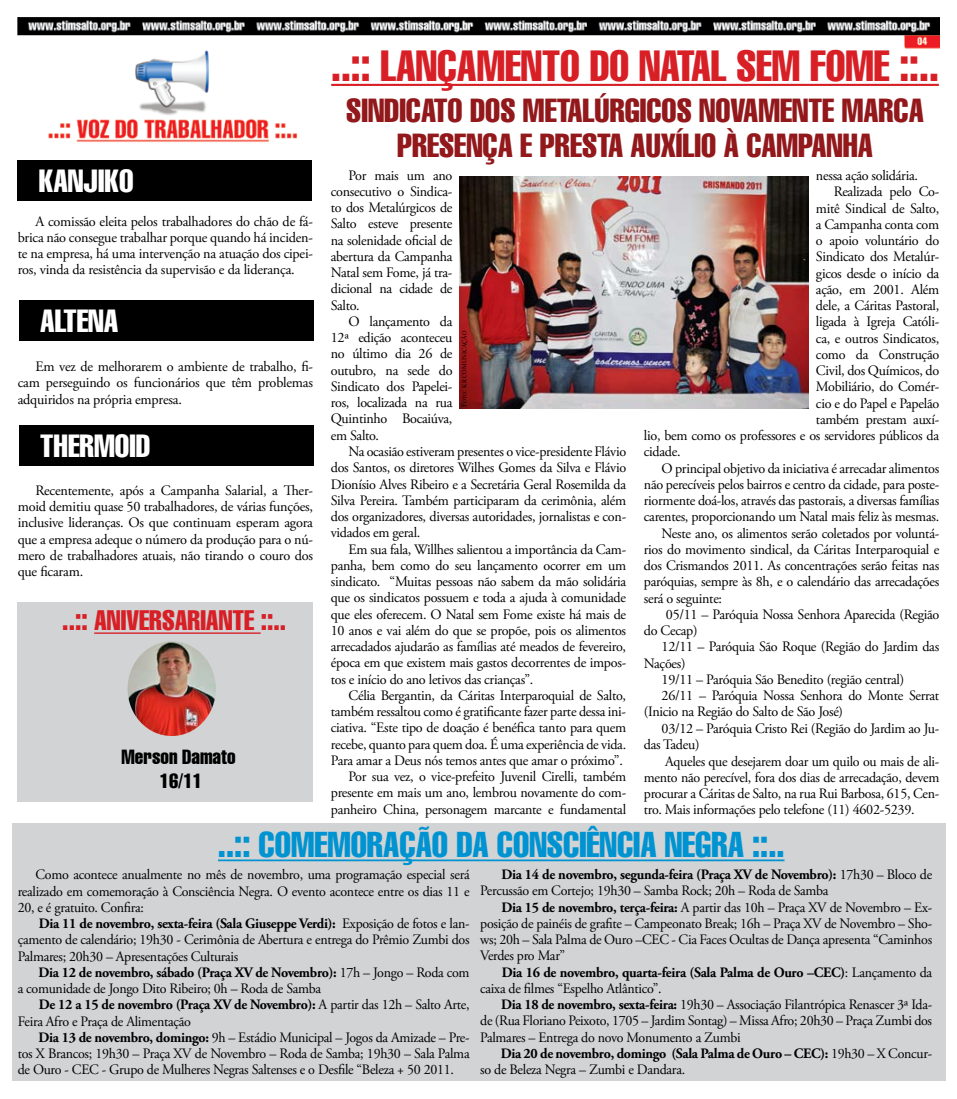
<style>
.page{position:relative;width:957px;height:1099px;background:#fff}
.page>*{position:absolute;margin:0;border:0;box-sizing:border-box;transform-origin:0 0}
.t1{font:extra-condensed 42.5px "Helvetica LT";color:#d81f26}
.t2{font:extra-condensed 35px "Helvetica LT";color:#0093d1}
.t3{font:extra-condensed 32.5px/35px "Helvetica LT";color:#92181b;text-align:center}
.t4{font:extra-condensed 31.25px "Helvetica LT";color:#fff}
.t5{font:extra-condensed 27.5px "Helvetica LT";color:#d81f26}
.t6{font:extra-condensed 20px/24px "Helvetica LT";color:#000;text-align:center}
.t7{font:14.38px/16.2px "Adobe Garamond Pro";letter-spacing:-.02em;color:#000;text-align:justify}
.t8{font:700 14.38px/16.2px "Adobe Garamond Pro";letter-spacing:-.02em;color:#000}
.t9{font:6.25px "Times New Roman";color:#000}
.s1{font-size:7.5px}
.s2{font-size:5.25px}
.s3{font-weight:700}
.s4{font-weight:400}
</style>
<div class="page">
<img style="left:18px;top:18px;width:921px;height:448px">
<div style="left:12px;top:823px;width:934px;height:258px;background:#d1d3d4"></div>
<img style="left:459px;top:176px;width:350px;height:232px">
<div style="left:18px;top:602px;width:295px;height:200px;background:#d1d3d4"></div>
<hr style="left:94px;top:632px;width:167px;height:2px;background:#d81f26">
<img style="left:128px;top:641px;width:88px;height:95px">
<hr style="left:331px;top:84px;width:608px;height:2px;background:#d81f26">
<div style="left:18px;top:160px;width:294px;height:40px;background:#000"></div>
<div style="left:19px;top:300px;width:294px;height:40px;background:#000"></div>
<hr style="left:218px;top:859px;width:566px;height:2px;background:#0093d1">
<div style="left:19px;top:425px;width:294px;height:40px;background:#000"></div>
<h3 class="t4" style="left:39px;top:161px;width:96px">KANJIKO</h3>
<p class="t7" style="left:18px;top:213px;width:297px;text-indent:18px">A comissão eleita pelos trabalhadores do chão de fá&shy;brica não consegue trabalhar porque quando há inciden&shy;te na empresa, há uma intervenção na atuação dos cipei&shy;ros, vinda da resistência da supervisão e da liderança.</p>
<h3 class="t4" style="left:40px;top:301px;width:64px">ALTENA</h3>
<p class="t7" style="left:18px;top:359px;width:297px;text-indent:18px">Em vez de melhorarem o ambiente de trabalho, fi&shy;cam perseguindo os funcionários que têm problemas adquiridos na própria empresa.</p>
<h3 class="t4" style="left:40px;top:426px;width:112px">THERMOID</h3>
<p class="t7" style="left:18px;top:483px;width:297px;text-indent:18px">Recentemente, após a Campanha Salarial, a Ther&shy;moid demitiu quase 50 trabalhadores, de várias funções, inclusive lideranças. Os que continuam esperam agora que a empresa adeque o número da produção para o nú&shy;mero de trabalhadores atuais, não tirando o couro dos que ficaram.</p>
<h3 class="t5" style="left:62px;top:603px;width:77px">..:: ANIVERS</h3>
<h3 class="t5" style="left:175px;top:603px;width:113px">ARIANTE ::..</h3>
<h3 class="t6" style="left:122px;top:744px;width:115px">MERSON DAMATO<br>16/11</h3>
<h1 class="t1" style="left:331px;top:39px;width:609px">..:: LANÇAMENTO DO NATAL SEM FOME ::..</h1>
<h3 class="t3" style="left:346px;top:92px;width:578px">SINDICATO DOS METALÚRGICOS NOVAMENTE MARCA<br>PRESENÇA E PRESTA AUXÍLIO À CAMPANHA</h3>
<p class="t7" style="left:331px;top:167px;width:123px;text-indent:18px">Por mais um ano consecutivo o Sindica&shy;to dos Metalúrgicos de Salto esteve presente na solenidade oficial de abertura da Campanha Natal sem Fome, já tra&shy;dicional na cidade de Salto.</p>
<p class="t7" style="left:331px;top:314px;width:123px;text-indent:18px">O lançamento da 12ª edição aconteceu no último dia 26 de outubro, na sede do Sindicato dos Papelei&shy;ros, localizada na rua Quintinho Bocaiúva, em Salto.</p>
<p class="t7" style="left:331px;top:444px;width:297px;text-indent:18px">Na ocasião estiveram presentes o vice-presidente Flávio dos Santos, os diretores Wilhes Gomes da Silva e Flávio Dionísio Alves Ribeiro e a Secretária Geral Rosemilda da Silva Pereira. Também participaram da cerimônia, além dos organizadores, diversas autoridades, jornalistas e con&shy;vidados em geral.</p>
<p class="t7" style="left:331px;top:541px;width:297px;text-indent:18px">Em sua fala, Willhes salientou a importância da Cam&shy;panha, bem como do seu lançamento ocorrer em um sindicato. “Muitas pessoas não sabem da mão solidária que os sindicatos possuem e toda a ajuda à comunidade que eles oferecem. O Natal sem Fome existe há mais de 10 anos e vai além do que se propõe, pois os alimentos arrecadados ajudarão as famílias até meados de fevereiro, época em que existem mais gastos decorrentes de impos&shy;tos e início do ano letivos das crianças”.</p>
<p class="t7" style="left:331px;top:687px;width:297px;text-align:right">Célia Bergantin, da Cáritas Interparoquial de Salto, também ressaltou como é gratificante fazer parte dessa ini&shy;ciativa. “Este tipo de doação é benéfica tanto para quem recebe, quanto para quem doa. É uma experiência de vida.<br>Para amar a Deus nós temos antes que amar o próximo”.<br>Por sua vez, o vice-prefeito Juvenil Cirelli, também presente em mais um ano, lembrou novamente do com&shy;panheiro China, personagem marcante e fundamental</p>
<p class="t9" style="left:460px;top:407px;width:77px;rotate:-90deg"><span class="s1">F</span><span class="s2">oto</span><span class="s1">:</span> KR COMUNICAÇÃO</p>
<p class="t7" style="left:816px;top:168px;width:103px">nessa ação solidária.</p>
<p class="t7" style="left:833px;top:184px;width:107px">Realizada pelo Co-</p>
<p class="t7" style="left:816px;top:200px;width:125px">mitê Sindical de Salto,</p>
<p class="t7" style="left:816px;top:217px;width:125px">a Campanha conta com</p>
<p class="t7" style="left:816px;top:233px;width:125px">o apoio voluntário do</p>
<p class="t7" style="left:816px;top:249px;width:125px">Sindicato dos Metalúr-</p>
<p class="t7" style="left:816px;top:265px;width:125px">gicos desde o início da</p>
<p class="t7" style="left:816px;top:281px;width:125px">ação, em 2001. Além</p>
<p class="t7" style="left:816px;top:298px;width:125px">dele, a Cáritas Pastoral,</p>
<p class="t7" style="left:816px;top:314px;width:125px">ligada à Igreja Católi-</p>
<p class="t7" style="left:816px;top:330px;width:125px">ca, e outros Sindicatos,</p>
<p class="t7" style="left:816px;top:346px;width:125px">como da Construção</p>
<p class="t7" style="left:816px;top:363px;width:125px">Civil, dos Químicos, do</p>
<p class="t7" style="left:816px;top:379px;width:125px">Mobiliário, do Comér-</p>
<p class="t7" style="left:816px;top:395px;width:125px">cio e do Papel e Papelão</p>
<p class="t7" style="left:816px;top:411px;width:125px">também prestam auxí-</p>
<p class="t7" style="left:644px;top:428px;width:297px">lio, bem como os professores e os servidores públicos da</p>
<p class="t7" style="left:644px;top:444px;width:38px">cidade.</p>
<p class="t7" style="left:661px;top:460px;width:279px">O principal objetivo da iniciativa é arrecadar alimentos</p>
<p class="t7" style="left:644px;top:476px;width:297px">não perecíveis pelos bairros e centro da cidade, para poste-</p>
<p class="t7" style="left:644px;top:493px;width:297px">riormente doá-los, através das pastorais, a diversas famílias</p>
<p class="t7" style="left:644px;top:509px;width:297px">carentes, proporcionando um Natal mais feliz às mesmas.</p>
<p class="t7" style="left:661px;top:525px;width:279px">Neste ano, os alimentos serão coletados por voluntá-</p>
<p class="t7" style="left:644px;top:541px;width:297px">rios do movimento sindical, da Cáritas Interparoquial e</p>
<p class="t7" style="left:644px;top:558px;width:297px">dos Crismandos 2011. As concentrações serão feitas nas</p>
<p class="t7" style="left:644px;top:574px;width:297px">paróquias, sempre às 8h, e o calendário das arrecadações</p>
<p class="t7" style="left:644px;top:590px;width:80px">será o seguinte:</p>
<p class="t7" style="left:666px;top:606px;width:275px">05/11 – Paróquia Nossa Senhora Aparecida (Região</p>
<p class="t7" style="left:644px;top:623px;width:55px">do Cecap)</p>
<p class="t7" style="left:661px;top:639px;width:279px">12/11 – Paróquia São Roque (Região do Jardim das</p>
<p class="t7" style="left:644px;top:655px;width:43px">Nações)</p>
<p class="t7" style="left:661px;top:671px;width:244px">19/11 – Paróquia São Benedito (região central)</p>
<p class="t7" style="left:661px;top:688px;width:279px">26/11 – Paróquia Nossa Senhora do Monte Serrat</p>
<p class="t7" style="left:644px;top:704px;width:201px">(Inicio na Região do Salto de São José)</p>
<p class="t7" style="left:661px;top:720px;width:279px">03/12 – Paróquia Cristo Rei (Região do Jardim ao Ju-</p>
<p class="t7" style="left:644px;top:736px;width:57px">das Tadeu)</p>
<p class="t7" style="left:665px;top:753px;width:275px">Aqueles que desejarem doar um quilo ou mais de ali-</p>
<p class="t7" style="left:644px;top:769px;width:297px">mento não perecível, fora dos dias de arrecadação, devem</p>
<p class="t7" style="left:644px;top:786px;width:297px">procurar a Cáritas de Salto, na rua Rui Barbosa, 615, Cen-</p>
<p class="t7" style="left:644px;top:802px;width:272px">tro. Mais informações pelo telefone (11) 4602-5239.</p>
<h2 class="t2" style="left:218px;top:822px;width:568px">..:: COMEMORAÇÃO DA CONSCIÊNCIA NEGRA ::..</h2>
<p class="t7" style="left:18px;top:867px;width:453px;text-indent:18px">Como acontece anualmente no mês de novembro, uma programação especial será realizado em comemoração à Consciência Negra. O evento acontece entre os dias 11 e 20, e é gratuito. Confira:</p>
<p class="t7" style="left:18px;top:915px;width:453px;text-indent:21px"><span class="s3">Dia 11 de novembro, sexta-feira (Sala Giuseppe Verdi):</span> Exposição de fotos e lan&shy;çamento de calendário; 19h30 - Cerimônia de Abertura e entrega do Prêmio Zumbi dos Palmares; 20h30 – Apresentações Culturais</p>
<p class="t7" style="left:18px;top:964px;width:453px;text-indent:21px"><span class="s3">Dia 12 de novembro, sábado (Praça XV de Novembro):</span> 17h – Jongo – Roda com a comunidade de Jongo Dito Ribeiro; 0h – Roda de Samba</p>
<p class="t7" style="left:18px;top:997px;width:453px;text-indent:21px"><span class="s3">De 12 a 15 de novembro (Praça XV de Novembro):</span> A partir das 12h – Salto Arte,<br>Feira Afro e Praça de Alimentação</p>
<p class="t7" style="left:18px;top:1029px;width:453px;text-indent:21px"><span class="s3">Dia 13 de novembro, domingo:</span> 9h – Estádio Municipal – Jogos da Amizade – Pre&shy;tos X Brancos; 19h30 – Praça XV de Novembro – Roda de Samba; 19h30 – Sala Palma de Ouro - CEC - Grupo de Mulheres Negras Saltenses e o Desfile “Beleza + 50 2011.</p>
<p class="t7" style="left:480px;top:867px;width:453px;text-indent:21px"><span class="s3">Dia 14 de novembro, segunda-feira (Praça XV de Novembro):</span> 17h30 – Bloco de<br>Percussão em Cortejo; 19h30 – Samba Rock; 20h – Roda de Samba</p>
<p class="t7" style="left:480px;top:899px;width:453px;text-indent:21px"><span class="s3">Dia 15 de novembro, terça-feira:</span> A partir das 10h – Praça XV de Novembro – Ex&shy;posição de painéis de grafite – Campeonato Break; 16h – Praça XV de Novembro – Sho&shy;ws; 20h – Sala Palma de Ouro –CEC - Cia Faces Ocultas de Dança apresenta “Caminhos Verdes pro Mar”</p>
<p class="t8" style="left:480px;top:964px;width:453px;text-indent:22px">Dia 16 de novembro, quarta-feira (Sala Palma de Ouro –CEC)<span class="s4">: Lançamento da caixa de filmes “Espelho Atlântico”.</span></p>
<p class="t7" style="left:480px;top:997px;width:453px;text-indent:21px"><span class="s3">Dia 18 de novembro, sexta-feira:</span> 19h30 – Associação Filantrópica Renascer 3ª Ida&shy;de (Rua Floriano Peixoto, 1705 – Jardim Sontag) – Missa Afro; 20h30 – Praça Zumbi dos Palmares – Entrega do novo Monumento a Zumbi</p>
<p class="t8" style="left:480px;top:1045px;width:453px;text-indent:20px">Dia 20 de novembro, domingo (Sala Palma de Ouro – CEC): <span class="s4">19h30 – X Concur&shy;so de Beleza Negra – Zumbi e Dandara.</span></p>
</div>
